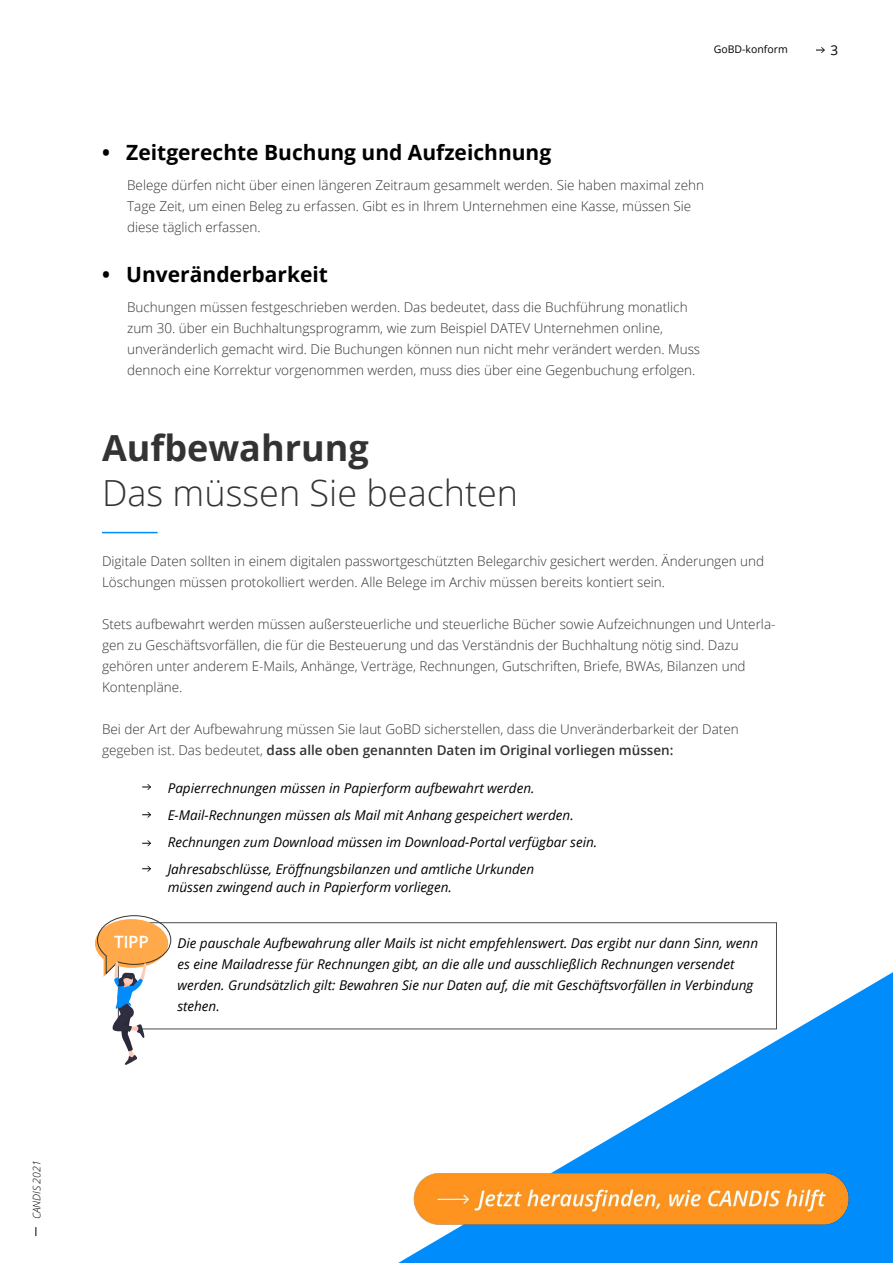
<style>
.page{position:relative;width:893px;height:1263px;background:#fff}
.page>*{position:absolute;margin:0;border:0;box-sizing:border-box;transform-origin:0 0}
.t1{font:300 36px "Open Sans";color:#333}
.t2{font:700 36px "Open Sans";color:#333}
.t3{font:700 21px "Open Sans";color:#000}
.t4{font:600 16.95px "Open Sans";color:#fff}
.t5{font:300 13.5px/21px "Open Sans";color:#333}
.t6{font:italic 13.5px/21px "Open Sans";color:#000}
.t7{font:13.5px "Open Sans";color:#000}
.t8{font:10.5px "Open Sans";color:#000}
.t9{font:italic 300 10.5px "Open Sans";color:#000}
.s1{font-weight:600}
</style>
<div class="page">
<svg style="left:104px;top:915px;width:67px;height:10px"></svg>
<svg style="left:35px;top:925px;width:858px;height:338px"></svg>
<hr style="left:102px;top:532px;width:56px;height:1px;background:#008cfa">
<svg style="left:142px;top:784px;width:9px;height:6px"></svg>
<svg style="left:142px;top:812px;width:9px;height:6px"></svg>
<svg style="left:142px;top:840px;width:9px;height:6px"></svg>
<svg style="left:142px;top:866px;width:9px;height:6px"></svg>
<svg style="left:816px;top:47px;width:9px;height:6px"></svg>
<img style="left:414px;top:1172px;width:438px;height:58px">
<p class="t9" style="left:29px;top:1219px;width:61px;rotate:-90deg">CANDIS 2021</p>
<p class="t8" style="left:714px;top:42px;width:76px">GoBD-konform</p>
<p class="t7" style="left:830px;top:40px;width:9px">3</p>
<h2 class="t3" style="left:102px;top:137px;width:451px">• Zeitgerechte Buchung und Aufzeichnung</h2>
<p class="t5" style="left:127px;top:174px;width:578px">Belege dürfen nicht über einen längeren Zeitraum gesammelt werden. Sie haben maximal zehn<br>Tage Zeit, um einen Beleg zu erfassen. Gibt es in Ihrem Unternehmen eine Kasse, müssen Sie diese täglich erfassen.</p>
<h2 class="t3" style="left:102px;top:259px;width:228px">• Unveränderbarkeit</h2>
<p class="t5" style="left:127px;top:296px;width:575px">Buchungen müssen festgeschrieben werden. Das bedeutet, dass die Buchführung monatlich zum 30. über ein Buchhaltungsprogramm, wie zum Beispiel DATEV Unternehmen online, unveränderlich gemacht wird. Die Buchungen können nun nicht mehr verändert werden. Muss dennoch eine Korrektur vorgenommen werden, muss dies über eine Gegenbuchung erfolgen.</p>
<h1 class="t2" style="left:102px;top:422px;width:268px">Aufbewahrung</h1>
<h1 class="t1" style="left:102px;top:467px;width:418px">Das müssen Sie beachten</h1>
<p class="t5" style="left:102px;top:550px;width:664px">Digitale Daten sollten in einem digitalen passwortgeschützten Belegarchiv gesichert werden. Änderungen und<br>Löschungen müssen protokolliert werden. Alle Belege im Archiv müssen bereits kontiert sein.</p>
<p class="t5" style="left:102px;top:613px;width:675px">Stets aufbewahrt werden müssen außersteuerliche und steuerliche Bücher sowie Aufzeichnungen und Unterla&shy;gen zu Geschäftsvorfällen, die für die Besteuerung und das Verständnis der Buchhaltung nötig sind. Dazu gehören unter anderem E-Mails, Anhänge, Verträge, Rechnungen, Gutschriften, Briefe, BWAs, Bilanzen und Kontenpläne.</p>
<p class="t5" style="left:102px;top:718px;width:638px">Bei der Art der Aufbewahrung müssen Sie laut GoBD sicherstellen, dass die Unveränderbarkeit der Daten gegeben ist. Das bedeutet, <span class="s1">dass alle oben genannten Daten im Original vorliegen müssen:</span></p>
<p class="t6" style="left:168px;top:774px;width:431px;line-height:27px">Papierrechnungen müssen in Papierform aufbewahrt werden.<br>E-Mail-Rechnungen müssen als Mail mit Anhang gespeichert werden.<br>Rechnungen zum Download müssen im Download-Portal verfügbar sein.<br>Jahresabschlüsse, Eröffnungsbilanzen und amtliche Urkunden</p>
<p class="t6" style="left:168px;top:876px;width:286px">müssen zwingend auch in Papierform vorliegen.</p>
<p class="t4" style="left:114px;top:930px;width:36px">TIPP</p>
<p class="t6" style="left:177px;top:933px;width:582px">Die pauschale Aufbewahrung aller Mails ist nicht empfehlenswert. Das ergibt nur dann Sinn, wenn es eine Mailadresse für Rechnungen gibt, an die alle und ausschließlich Rechnungen versendet werden. Grundsätzlich gilt: Bewahren Sie nur Daten auf, die mit Geschäftsvorfällen in Verbindung stehen.</p>
</div>
